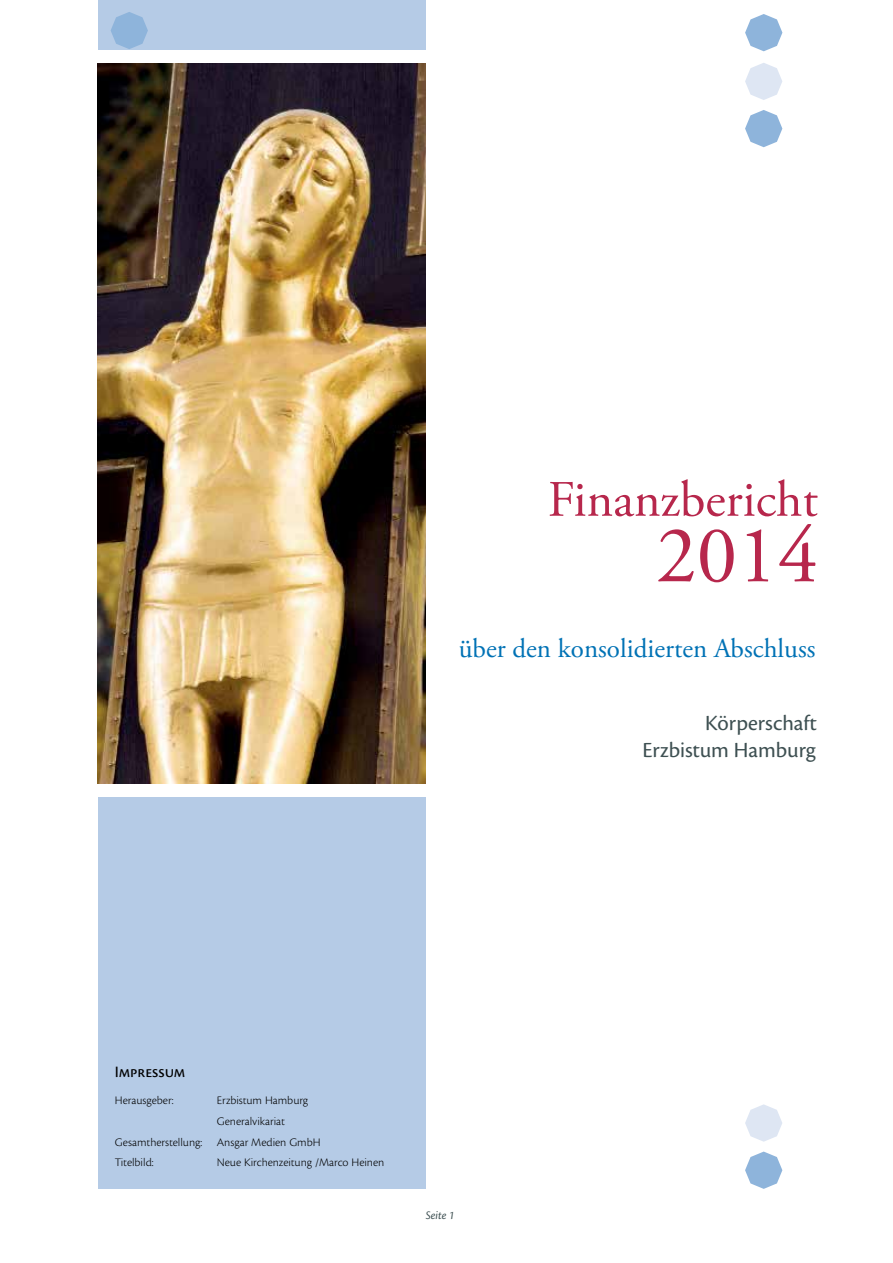
<style>
.page{position:relative;width:893px;height:1263px;background:#fff}
.page>*{position:absolute;margin:0;border:0;box-sizing:border-box;transform-origin:0 0}
.t1{font:81px "Adobe Garamond Pro";color:#b7274c}
.t2{font:51px "Adobe Garamond Pro";color:#b7274c}
.t3{font:27px "Adobe Garamond Pro";color:#0072b5}
.t4{font:22.5px/27px "Cronos Pro";color:#3e5052;text-align:right}
.t5{font:16.5px "Cronos Pro Capt";letter-spacing:-.005em;color:#000}
.t6{font:12px "Cronos Pro Lt Capt";color:#000}
.t7{font:italic 12px "Cronos Pro";color:#3e5052}
</style>
<div class="page">
<div style="left:98px;top:797px;width:327px;height:392px;background:#b5cbe6"></div>
<div style="left:98px;top:0;width:327px;height:49px;background:#b5cbe6"></div>
<svg style="left:111px;top:12px;width:37px;height:37px"></svg>
<img style="left:98px;top:64px;width:327px;height:720px">
<svg style="left:745px;top:14px;width:37px;height:37px"></svg>
<svg style="left:745px;top:1151px;width:37px;height:38px"></svg>
<svg style="left:745px;top:1104px;width:37px;height:38px"></svg>
<svg style="left:745px;top:110px;width:37px;height:37px"></svg>
<svg style="left:745px;top:63px;width:37px;height:37px"></svg>
<h2 class="t2" style="left:548px;top:469px;width:272px">Finanzbericht</h2>
<h1 class="t1" style="left:656px;top:507px;width:163px">2014</h1>
<h3 class="t3" style="left:459px;top:632px;width:358px">über den konsolidierten Abschluss</h3>
<h3 class="t4" style="left:642px;top:710px;width:176px">Körperschaft<br>Erzbistum Hamburg</h3>
<h3 class="t5" style="left:115px;top:1062px;width:72px">Impressum</h3>
<p class="t6" style="left:115px;top:1093px;width:60px">Herausgeber:</p>
<p class="t6" style="left:217px;top:1093px;width:93px">Erzbistum Hamburg</p>
<p class="t6" style="left:217px;top:1114px;width:70px">Generalvikariat</p>
<p class="t6" style="left:115px;top:1135px;width:207px">Gesamtherstellung: Ansgar Medien GmbH</p>
<p class="t6" style="left:115px;top:1156px;width:40px">Titelbild:</p>
<p class="t6" style="left:217px;top:1156px;width:169px">Neue Kirchenzeitung /Marco Heinen</p>
<p class="t7" style="left:426px;top:1208px;width:30px">Seite 1</p>
</div>
